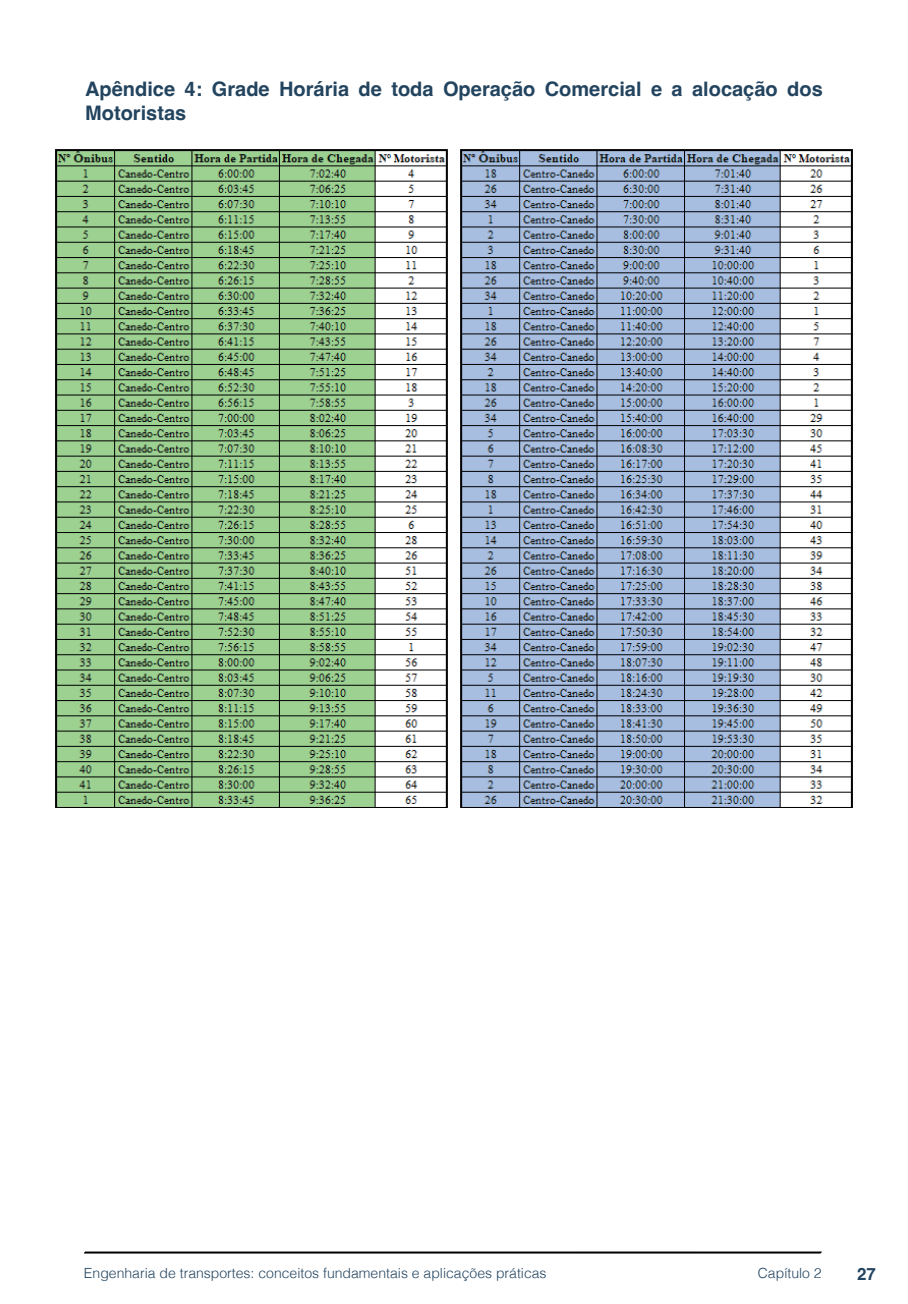
<style>
.page{position:relative;width:908px;height:1304px;background:#fff}
.page>*{position:absolute;margin:0;border:0;box-sizing:border-box;transform-origin:0 0}
.t1{font:700 20px/24px "Helvetica";color:#23445f}
.t2{font:700 16.8px "Helvetica";color:#23445f}
.t3{font:300 14px "Helvetica";color:#23445f}
</style>
<div class="page">
<svg style="left:84px;top:1251px;width:737px;height:3px;background:#515151"></svg>
<img style="left:55px;top:149px;width:798px;height:658px">
<h1 class="t1" style="left:85px;top:79px;width:738px">Apêndice 4: Grade Horária de toda Operação Comercial e a alocação dos<br>Motoristas</h1>
<p class="t3" style="left:84px;top:1261px;width:464px">Engenharia de transportes: conceitos fundamentais e aplicações práticas</p>
<p class="t3" style="left:757px;top:1261px;width:65px">Capítulo 2</p>
<p class="t2" style="left:856px;top:1264px;width:20px">27</p>
</div>
